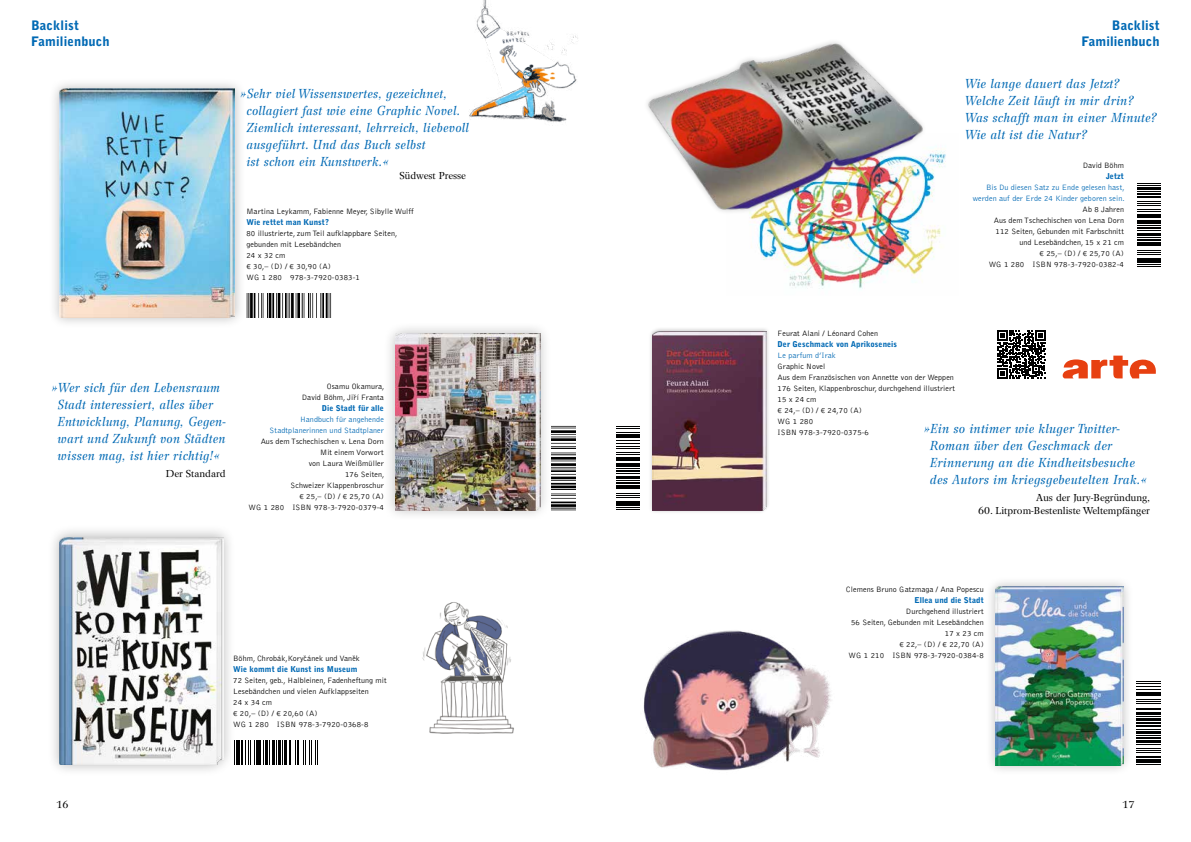
<style>
.page{position:relative;width:1191px;height:842px;background:#fff}
.page>*{position:absolute;margin:0;border:0;box-sizing:border-box;transform-origin:0 0}
.t1{font:italic 13px/17px "Wilke LT Std";letter-spacing:.01em;color:#0069b4}
.t2{font:900 13px/16px "Bell Gothic Std";letter-spacing:.01em;color:#0069b4;text-align:right}
.t3{font:10px "Wilke LT Std";letter-spacing:.005em;color:#000}
.t4{font:300 8px/11px "Bell Gothic Std";letter-spacing:.01em;color:#000;text-align:right}
.t5{font:300 8px/11px "Bell Gothic Std";letter-spacing:.01em;color:#0069b4;text-align:right}
.t6{font:900 8px "Bell Gothic Std";letter-spacing:.01em;color:#0069b4}
</style>
<div class="page">
<div style="left:47px;top:525px;width:189px;height:252px;background:#000;opacity:.3"></div>
<img style="left:60px;top:537px;width:163px;height:227px">
<div style="left:48px;top:77px;width:198px;height:252px;background:#000;opacity:.25"></div>
<img style="left:60px;top:88px;width:175px;height:230px">
<img style="left:469px;top:0;width:109px;height:122px">
<img style="left:422px;top:602px;width:92px;height:132px">
<div style="left:383px;top:321px;width:169px;height:201px;background:#000;opacity:.25"></div>
<img style="left:395px;top:333px;width:145px;height:177px">
<img style="left:551px;top:425px;width:24px;height:85px">
<img style="left:246px;top:293px;width:85px;height:24px">
<div style="left:231px;top:740px;width:88px;height:24px;background:#fff"></div>
<svg style="left:234px;top:740px;width:3px;height:24px"></svg>
<hr style="left:237px;top:740px;width:3px;height:24px;background:#000">
<hr style="left:241px;top:740px;width:2px;height:24px;background:#000">
<svg style="left:245px;top:740px;width:10px;height:24px"></svg>
<hr style="left:256px;top:740px;width:3px;height:24px;background:#000">
<hr style="left:259px;top:740px;width:2px;height:24px;background:#000">
<svg style="left:263px;top:740px;width:20px;height:24px"></svg>
<hr style="left:284px;top:740px;width:3px;height:24px;background:#000">
<svg style="left:289px;top:740px;width:29px;height:24px"></svg>
<img style="left:758px;top:151px;width:188px;height:138px">
<img style="left:647px;top:42px;width:297px;height:192px">
<svg style="left:1137px;top:264px;width:24px;height:3px"></svg>
<hr style="left:1137px;top:260px;width:24px;height:3px;background:#010202">
<hr style="left:1137px;top:258px;width:24px;height:2px;background:#010202">
<svg style="left:1137px;top:245px;width:24px;height:10px"></svg>
<hr style="left:1137px;top:242px;width:24px;height:3px;background:#010202">
<hr style="left:1137px;top:239px;width:24px;height:2px;background:#010202">
<svg style="left:1137px;top:237px;width:24px;height:1px"></svg>
<hr style="left:1137px;top:233px;width:24px;height:3px;background:#010202">
<svg style="left:1137px;top:201px;width:24px;height:30px"></svg>
<hr style="left:1137px;top:196px;width:24px;height:2px;background:#010202">
<hr style="left:1137px;top:193px;width:24px;height:2px;background:#010202">
<svg style="left:1137px;top:183px;width:24px;height:9px"></svg>
<div style="left:984px;top:576px;width:149px;height:200px;background:#000;opacity:.25"></div>
<img style="left:995px;top:586px;width:128px;height:179px">
<svg style="left:1136px;top:716px;width:25px;height:46px"></svg>
<svg style="left:1136px;top:762px;width:25px;height:3px"></svg>
<hr style="left:1136px;top:759px;width:25px;height:2px;background:#010202">
<hr style="left:1136px;top:756px;width:25px;height:2px;background:#010202">
<svg style="left:1136px;top:744px;width:25px;height:9px"></svg>
<hr style="left:1136px;top:740px;width:25px;height:3px;background:#010202">
<hr style="left:1136px;top:737px;width:25px;height:2px;background:#010202">
<svg style="left:1136px;top:722px;width:25px;height:14px"></svg>
<hr style="left:1136px;top:718px;width:25px;height:3px;background:#010202">
<svg style="left:1136px;top:681px;width:25px;height:34px"></svg>
<img style="left:643px;top:630px;width:189px;height:141px">
<div style="left:648px;top:327px;width:122px;height:188px;background:#000;opacity:.25"></div>
<img style="left:653px;top:331px;width:113px;height:179px">
<svg style="left:616px;top:507px;width:24px;height:3px"></svg>
<hr style="left:616px;top:503px;width:24px;height:3px;background:#010202">
<hr style="left:616px;top:501px;width:24px;height:2px;background:#010202">
<svg style="left:616px;top:488px;width:24px;height:10px"></svg>
<hr style="left:616px;top:485px;width:24px;height:3px;background:#010202">
<hr style="left:616px;top:482px;width:24px;height:2px;background:#010202">
<svg style="left:616px;top:480px;width:24px;height:1px"></svg>
<hr style="left:616px;top:476px;width:24px;height:3px;background:#010202">
<svg style="left:616px;top:426px;width:24px;height:48px"></svg>
<svg style="left:1062px;top:356px;width:93px;height:22px"></svg>
<svg style="left:997px;top:330px;width:48px;height:48px"></svg>
<h1 class="t2" style="left:31px;top:17px;width:80px;text-align:left">Backlist<br>Familienbuch</h1>
<h1 class="t1" style="left:246px;top:85px;width:224px;text-indent:-6px">»Sehr viel Wissenswertes, gezeichnet, collagiert fast wie eine Graphic Novel.<br>Ziemlich interessant, lehrreich, liebevoll ausgeführt. Und das Buch selbst<br>ist schon ein Kunstwerk.«</h1>
<p class="t3" style="left:399px;top:170px;width:68px">Südwest Presse</p>
<p class="t4" style="left:246px;top:206px;width:169px">Martina Leykamm, Fabienne Meyer, Sibylle Wulff</p>
<p class="t6" style="left:246px;top:217px;width:84px">Wie rettet man Kunst?</p>
<p class="t4" style="left:246px;top:228px;width:152px;text-align:left">80 illustrierte, zum Teil aufklappbare Seiten, gebunden mit Lesebändchen<br>24 x 32 cm<br>€ 30,– (D) / € 30,90 (A)<br>WG 1 280 978-3-7920-0383-1</p>
<h1 class="t1" style="left:52px;top:379px;width:175px;text-align:center">»Wer sich für den Lebensraum<br>Stadt interessiert, alles über<br>Entwicklung, Planung, Gegen&shy;wart und Zukunft von Städten wissen mag, ist hier richtig!«</h1>
<p class="t3" style="left:166px;top:468px;width:61px">Der Standard</p>
<p class="t4" style="left:302px;top:381px;width:84px">Osamu Okamura,<br>David Böhm, Jir ˇ í Franta</p>
<p class="t6" style="left:322px;top:404px;width:64px">Die Stadt für alle</p>
<p class="t5" style="left:270px;top:414px;width:116px">Handbuch für angehende<br>Stadtplanerinnen und Stadtplaner</p>
<p class="t4" style="left:248px;top:436px;width:137px">Aus dem Tschechischen v. Lena Dorn<br>Mit einem Vorwort<br>von Laura Weißmüller<br>176 Seiten,<br>Schweizer Klappenbroschur<br>€ 25,– (D) / € 25,70 (A)<br>WG 1 280 ISBN 978-3-7920-0379-4</p>
<p class="t4" style="left:233px;top:653px;width:128px">Böhm, Chrobák,Korycˇánek und Vaneˇk</p>
<p class="t6" style="left:233px;top:665px;width:126px">Wie kommt die Kunst ins Museum</p>
<p class="t4" style="left:233px;top:675px;width:155px;text-align:left">72 Seiten, geb., Halbleinen, Fadenheftung mit<br>Lesebändchen und vielen Aufklappseiten<br>24 x 34 cm<br>€ 20,– (D) / € 20,60 (A)<br>WG 1 280 ISBN 978-3-7920-0368-8</p>
<h1 class="t2" style="left:1081px;top:17px;width:80px">Backlist<br>Familienbuch</h1>
<h1 class="t1" style="left:964px;top:75px;width:194px">Wie lange dauert das Jetzt?<br>Welche Zeit läuft in mir drin?<br>Was schafft man in einer Minute?<br>Wie alt ist die Natur?</h1>
<p class="t4" style="left:1082px;top:160px;width:43px">David Böhm</p>
<p class="t6" style="left:1106px;top:172px;width:19px">Jetzt</p>
<p class="t5" style="left:973px;top:182px;width:153px">Bis Du diesen Satz zu Ende gelesen hast, werden auf der Erde 24 Kinder geboren sein.</p>
<p class="t4" style="left:988px;top:204px;width:137px">Ab 8 Jahren<br>Aus dem Tschechischen von Lena Dorn<br>112 Seiten, Gebunden mit Farbschnitt und Lesebändchen, 15 x 21 cm<br>€ 25,– (D) / € 25,70 (A)<br>WG 1 280 ISBN 978-3-7920-0382-4</p>
<p class="t4" style="left:777px;top:328px;width:102px">Feurat Alani / Léonard Cohen</p>
<p class="t6" style="left:777px;top:340px;width:121px">Der Geschmack von Aprikoseneis</p>
<p class="t5" style="left:777px;top:350px;width:60px">Le parfum d’Irak</p>
<p class="t4" style="left:777px;top:361px;width:179px;text-align:left">Graphic Novel<br>Aus dem Französischen von Annette von der Weppen<br>176 Seiten, Klappenbroschur, durchgehend illustriert<br>15 x 24 cm<br>€ 24,– (D) / € 24,70 (A)<br>WG 1 280<br>ISBN 978-3-7920-0375-6</p>
<h1 class="t1" style="left:930px;top:420px;width:218px;text-indent:-6px">»Ein so intimer wie kluger Twitter-Roman über den Geschmack der Erinnerung an die Kindheitsbesuche des Autors im kriegsgebeutelten Irak.«</h1>
<p class="t3" style="left:1036px;top:492px;width:115px">Aus der Jury-Begründung,</p>
<p class="t3" style="left:978px;top:505px;width:173px">60. Litprom-Bestenliste Weltempfänger</p>
<p class="t4" style="left:846px;top:584px;width:139px">Clemens Bruno Gatzmaga / Ana Popescu</p>
<p class="t6" style="left:914px;top:596px;width:71px">Ellea und die Stadt</p>
<p class="t4" style="left:848px;top:606px;width:137px">Durchgehend illustriert<br>56 Seiten, Gebunden mit Lesebändchen<br>17 x 23 cm<br>€ 22,– (D) / € 22,70 (A)<br>WG 1 210 ISBN 978-3-7920-0384-8</p>
<p class="t3" style="left:56px;top:798px;width:14px">16</p>
<p class="t3" style="left:1122px;top:798px;width:14px">17</p>
</div>
